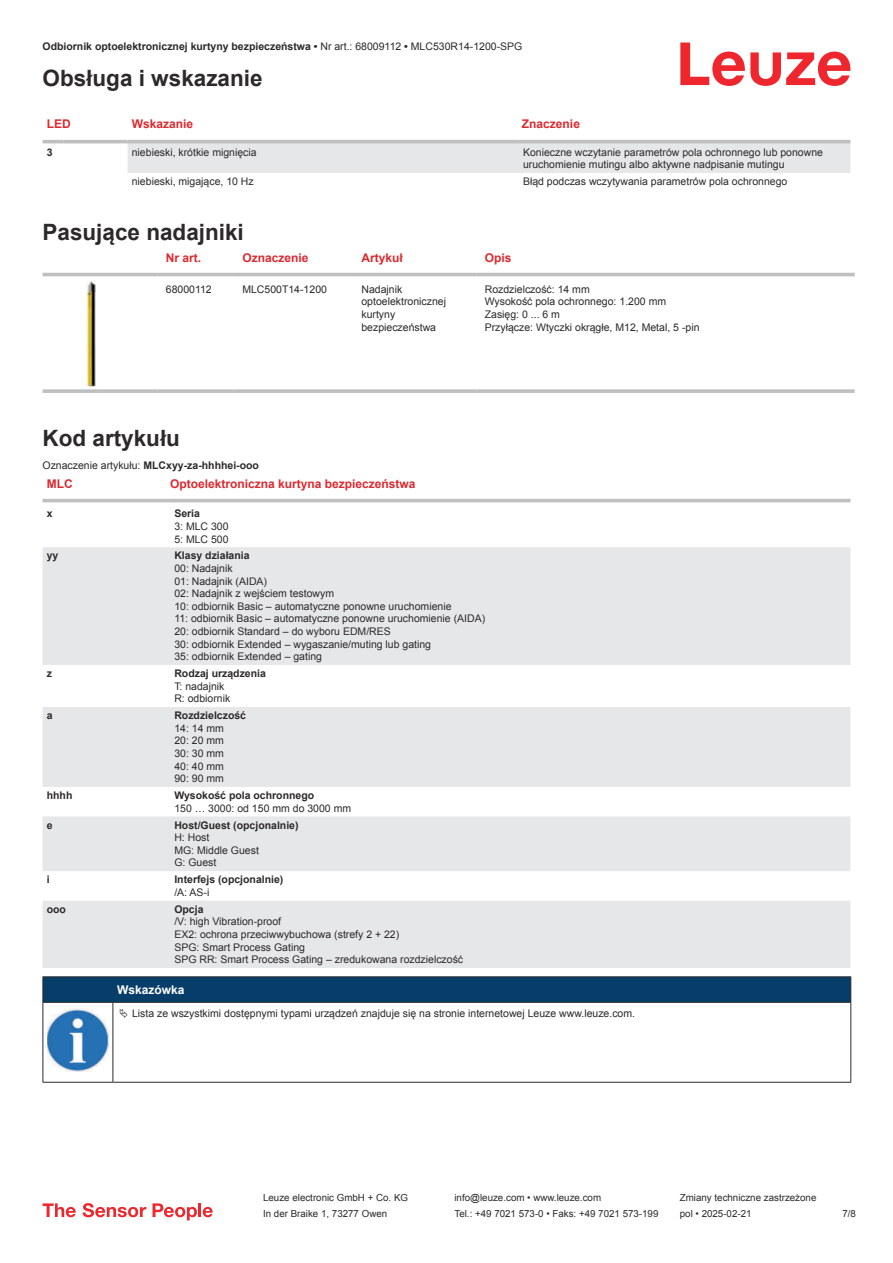
<style>
.page{position:relative;width:893px;height:1263px;background:#fff}
.page>*{position:absolute;margin:0;border:0;box-sizing:border-box;transform-origin:0 0}
.t1{font:700 22.5px "Arial";color:#2b292a}
.t2{font:700 12px "Arial";color:#db2a30}
.t3{font:700 12px "Arial";color:#fff}
.t4{font:10.5px/12.6px "Arial";color:#2b292a}
.t5{font:700 10.5px "Arial";color:#2b292a}
.t6{font:9.75px "Arial";color:#2b292a}
.s1{font-weight:400}
</style>
<div class="page">
<svg style="left:680px;top:43px;width:170px;height:43px"></svg>
<div style="left:128px;top:143px;width:722px;height:30px;background:#e6e7e9"></div>
<hr style="left:43px;top:140px;width:21px;height:3px;background:#bdbfc1">
<hr style="left:64px;top:140px;width:64px;height:3px;background:#bdbfc1">
<hr style="left:128px;top:140px;width:391px;height:3px;background:#bdbfc1">
<hr style="left:519px;top:140px;width:331px;height:3px;background:#bdbfc1">
<svg style="left:43px;top:272px;width:812px;height:113px"></svg>
<hr style="left:43px;top:273px;width:114px;height:3px;background:#bdbfc1">
<hr style="left:157px;top:273px;width:77px;height:3px;background:#bdbfc1">
<hr style="left:234px;top:273px;width:119px;height:3px;background:#bdbfc1">
<hr style="left:353px;top:273px;width:123px;height:3px;background:#bdbfc1">
<hr style="left:476px;top:273px;width:379px;height:3px;background:#bdbfc1">
<svg style="left:43px;top:389px;width:114px;height:4px"></svg>
<svg style="left:157px;top:389px;width:77px;height:4px"></svg>
<svg style="left:234px;top:389px;width:119px;height:4px"></svg>
<svg style="left:353px;top:389px;width:123px;height:4px"></svg>
<svg style="left:476px;top:389px;width:379px;height:4px;background:#c3c5c7"></svg>
<img style="left:87px;top:281px;width:9px;height:106px">
<svg style="left:43px;top:498px;width:807px;height:5px;fill:#ececed"></svg>
<svg style="left:43px;top:547px;width:807px;height:421px;fill:#e6e7e9"></svg>
<hr style="left:43px;top:499px;width:127px;height:3px;background:#bdbfc1">
<hr style="left:170px;top:499px;width:680px;height:3px;background:#bdbfc1">
<svg style="left:43px;top:1203px;width:33px;height:14px"></svg>
<svg style="left:83px;top:1203px;width:63px;height:14px"></svg>
<svg style="left:153px;top:1203px;width:44px;height:17px"></svg>
<hr style="left:198px;top:1203px;width:3px;height:14px;background:#ed272d">
<svg style="left:203px;top:1207px;width:10px;height:10px"></svg>
<svg style="left:44px;top:1003px;width:806px;height:79px"></svg>
<hr style="left:43px;top:976px;width:70px;height:1px;background:#2b292a">
<hr style="left:43px;top:1002px;width:70px;height:1px;background:#2b292a">
<hr style="left:113px;top:976px;width:738px;height:1px;background:#2b292a">
<svg style="left:43px;top:977px;width:808px;height:25px;background:#063c67"></svg>
<hr style="left:113px;top:1002px;width:738px;height:1px;background:#2b292a">
<hr style="left:43px;top:1003px;width:1px;height:75px;background:#2b292a">
<hr style="left:113px;top:1003px;width:1px;height:75px;background:#2b292a">
<hr style="left:850px;top:1003px;width:1px;height:75px;background:#2b292a">
<hr style="left:43px;top:1082px;width:70px;height:1px;background:#2b292a">
<hr style="left:113px;top:1082px;width:738px;height:1px;background:#2b292a">
<img style="left:47px;top:1009px;width:61px;height:62px">
<div style="left:115px;top:1003px;width:734px;height:20px;background:#fff"></div>
<p class="t5" style="left:43px;top:39px;width:481px">Odbiornik optoelektronicznej kurtyny bezpieczeństwa • <span class="s1">Nr art.: 68009112</span> • <span class="s1">MLC530R14-1200-SPG</span></p>
<h1 class="t1" style="left:43px;top:63px;width:222px">Obsługa i wskazanie</h1>
<p class="t2" style="left:47px;top:119px;width:25px">LED</p>
<p class="t2" style="left:132px;top:115px;width:63px">Wskazanie</p>
<p class="t2" style="left:522px;top:119px;width:60px">Znaczenie</p>
<p class="t5" style="left:47px;top:145px;width:7px">3</p>
<p class="t4" style="left:132px;top:146px;width:126px">niebieski, krótkie mignięcia</p>
<p class="t4" style="left:523px;top:146px;width:301px">Konieczne wczytanie parametrów pola ochronnego lub ponowne uruchomienie mutingu albo aktywne nadpisanie mutingu</p>
<p class="t4" style="left:132px;top:175px;width:123px">niebieski, migające, 10 Hz</p>
<p class="t4" style="left:523px;top:175px;width:266px">Błąd podczas wczytywania parametrów pola ochronnego</p>
<h1 class="t1" style="left:43px;top:216px;width:203px">Pasujące nadajniki</h1>
<p class="t2" style="left:166px;top:249px;width:37px">Nr art.</p>
<p class="t2" style="left:242px;top:253px;width:68px">Oznaczenie</p>
<p class="t2" style="left:361px;top:249px;width:43px">Artykuł</p>
<p class="t2" style="left:485px;top:249px;width:28px">Opis</p>
<p class="t4" style="left:166px;top:284px;width:47px">68000112</p>
<p class="t4" style="left:242px;top:284px;width:86px">MLC500T14-1200</p>
<p class="t4" style="left:361px;top:283px;width:86px">Nadajnik optoelektronicznej kurtyny bezpieczeństwa</p>
<p class="t4" style="left:485px;top:283px;width:216px">Rozdzielczość: 14 mm<br>Wysokość pola ochronnego: 1.200 mm<br>Zasięg: 0 ... 6 m<br>Przyłącze: Wtyczki okrągłe, M12, Metal, 5 -pin</p>
<h1 class="t1" style="left:43px;top:422px;width:139px">Kod artykułu</h1>
<p class="t5" style="left:43px;top:457px;width:218px"><span class="s1">Oznaczenie artykułu:</span> MLCxyy-za-hhhhei-ooo</p>
<p class="t2" style="left:47px;top:479px;width:27px">MLC</p>
<p class="t2" style="left:170px;top:475px;width:247px">Optoelektroniczna kurtyna bezpieczeństwa</p>
<p class="t5" style="left:47px;top:506px;width:7px">x</p>
<p class="t5" style="left:174px;top:510px;width:27px">Seria</p>
<p class="t4" style="left:174px;top:521px;width:56px">3: MLC 300<br>5: MLC 500</p>
<p class="t5" style="left:47px;top:552px;width:13px">yy</p>
<p class="t5" style="left:174px;top:548px;width:77px">Klasy działania</p>
<p class="t4" style="left:174px;top:562px;width:312px">00: Nadajnik<br>01: Nadajnik (AIDA)<br>02: Nadajnik z wejściem testowym<br>10: odbiornik Basic – automatyczne ponowne uruchomienie<br>11: odbiornik Basic – automatyczne ponowne uruchomienie (AIDA)<br>20: odbiornik Standard – do wyboru EDM/RES<br>30: odbiornik Extended – wygaszanie/muting lub gating<br>35: odbiornik Extended – gating</p>
<p class="t5" style="left:47px;top:669px;width:7px">z</p>
<p class="t5" style="left:174px;top:666px;width:93px">Rodzaj urządzenia</p>
<p class="t4" style="left:174px;top:680px;width:58px">T: nadajnik<br>R: odbiornik</p>
<p class="t5" style="left:47px;top:711px;width:7px">a</p>
<p class="t5" style="left:174px;top:708px;width:73px">Rozdzielczość</p>
<p class="t4" style="left:174px;top:723px;width:51px;text-align:justify">14: 14 mm 20: 20 mm 30: 30 mm 40: 40 mm 90: 90 mm</p>
<p class="t5" style="left:47px;top:791px;width:27px">hhhh</p>
<p class="t5" style="left:174px;top:788px;width:141px">Wysokość pola ochronnego</p>
<p class="t4" style="left:174px;top:802px;width:178px">150 … 3000: od 150 mm do 3000 mm</p>
<p class="t5" style="left:47px;top:821px;width:7px">e</p>
<p class="t5" style="left:174px;top:817px;width:126px">Host/Guest (opcjonalnie)</p>
<p class="t4" style="left:174px;top:831px;width:86px">H: Host<br>MG: Middle Guest<br>G: Guest</p>
<p class="t5" style="left:47px;top:876px;width:4px">i</p>
<p class="t5" style="left:174px;top:872px;width:111px">Interfejs (opcjonalnie)</p>
<p class="t4" style="left:174px;top:887px;width:37px">/A: AS-i</p>
<p class="t5" style="left:47px;top:905px;width:21px">ooo</p>
<p class="t5" style="left:174px;top:905px;width:31px">Opcja</p>
<p class="t4" style="left:174px;top:915px;width:290px">/V: high Vibration-proof<br>EX2: ochrona przeciwwybuchowa (strefy 2 + 22)<br>SPG: Smart Process Gating<br>SPG RR: Smart Process Gating – zredukowana rozdzielczość</p>
<p class="t3" style="left:117px;top:981px;width:69px">Wskazówka</p>
<p class="t4" style="left:132px;top:1007px;width:505px">Lista ze wszystkimi dostępnymi typami urządzeń znajduje się na stronie internetowej Leuze www.leuze.com.</p>
<p class="t6" style="left:263px;top:1191px;width:146px">Leuze electronic GmbH + Co. KG</p>
<p class="t6" style="left:454px;top:1191px;width:148px">info@leuze.com • www.leuze.com</p>
<p class="t6" style="left:680px;top:1191px;width:138px">Zmiany techniczne zastrzeżone</p>
<p class="t6" style="left:263px;top:1207px;width:126px">In der Braike 1, 73277 Owen</p>
<p class="t6" style="left:454px;top:1207px;width:205px">Tel.: +49 7021 573-0 • Faks: +49 7021 573-199</p>
<p class="t6" style="left:680px;top:1207px;width:73px">pol • 2025-02-21</p>
<p class="t6" style="left:842px;top:1207px;width:15px">7 /8</p>
</div>
